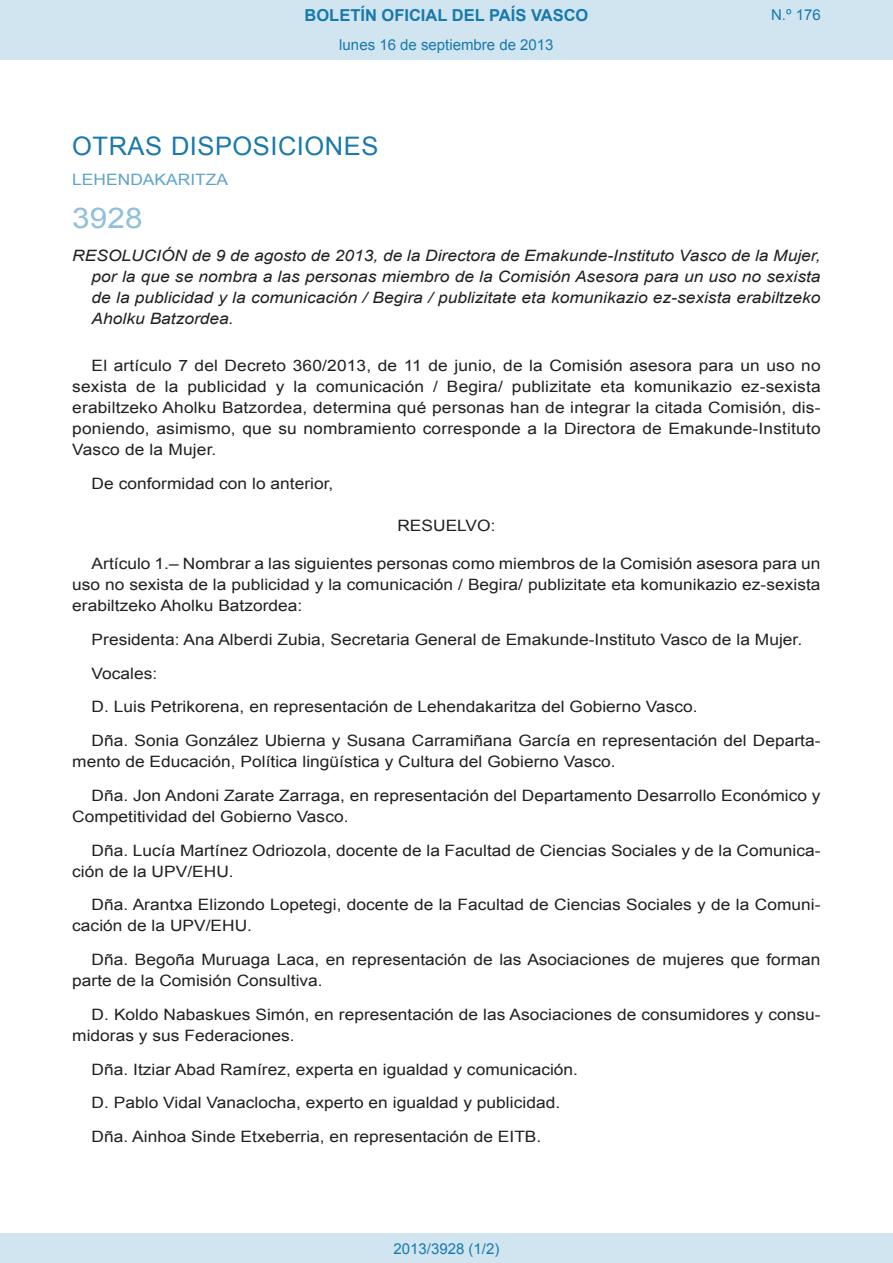
<style>
.page{position:relative;width:893px;height:1263px;background:#fff}
.page>*{position:absolute;margin:0;border:0;box-sizing:border-box;transform-origin:0 0}
.BOPVOrden{font:28.5px "Arial";color:#90c0db;scale:1.11 1}
.BOPVSeccion{font:25.5px "Arial";letter-spacing:.02em;color:#1879ad}
.t1{font:700 16.5px "Arial";color:#1879ad}
.BOPVDetalle{font:15.6px/21px "Arial";color:#231f20;scale:1.11 1}
.BOPVTitulo{font:italic 15.6px/21px "Arial";color:#231f20;text-align:justify;scale:1.11 1}
.BOPVOrganismo{font:15.6px "Arial";letter-spacing:.005em;color:#5ea4ca;scale:1.11 1}
.BOPVClave{font:15.6px "Arial";color:#231f20;scale:1.11 1}
.Paginacion_Centro{font:15px "Arial";color:#1879ad}
</style>
<div class="page">
<div style="left:0;top:0;width:893px;height:60px;background:#d0e5f0"></div>
<div style="left:0;top:1233px;width:893px;height:30px;background:#d0e5f0"></div>
<p class="t1" style="left:305px;top:4px;width:285px">BOLETÍN OFICIAL DEL PAÍS VASCO</p>
<p class="Paginacion_Centro" style="left:339px;top:35px;width:216px">lunes 16 de septiembre de 2013</p>
<p class="Paginacion_Centro" style="left:771px;top:5px;width:51px">N.º 176</p>
<p class="BOPVSeccion" style="left:72px;top:129px;width:308px">OTRAS DISPOSICIONES</p>
<p class="BOPVOrganismo" style="left:72px;top:169px;width:142px">LEHENDAKARITZA</p>
<p class="BOPVOrden" style="left:72px;top:199px;width:65px">3928</p>
<p class="BOPVTitulo" style="left:92px;top:246px;width:658px;text-indent:-19px">RESOLUCIÓN de 9 de agosto de 2013, de la Directora de Emakunde-Instituto Vasco de la Mujer, por la que se nombra a las personas miembro de la Comisión Asesora para un uso no sexista de la publicidad y la comunicación / Begira / publizitate eta komunikazio ez-sexista erabiltzeko Aholku Batzordea.</p>
<p class="BOPVDetalle" style="left:72px;top:355px;width:676px;text-align:justify;text-indent:19px">El artículo 7 del Decreto 360/2013, de 11 de junio, de la Comisión asesora para un uso no sexista de la publicidad y la comunicación / Begira/ publizitate eta komunikazio ez-sexista erabiltzeko Aholku Batzordea, determina qué personas han de integrar la citada Comisión, dis&shy;poniendo, asimismo, que su nombramiento corresponde a la Directora de Emakunde-Instituto Vasco de la Mujer.</p>
<p class="BOPVDetalle" style="left:92px;top:473px;width:219px">De conformidad con lo anterior,</p>
<p class="BOPVClave" style="left:397px;top:515px;width:90px">RESUELVO:</p>
<p class="BOPVDetalle" style="left:72px;top:553px;width:676px;text-align:justify;text-indent:19px">Artículo 1.– Nombrar a las siguientes personas como miembros de la Comisión asesora para un uso no sexista de la publicidad y la comunicación / Begira/ publizitate eta komunikazio ez-sexista erabiltzeko Aholku Batzordea:</p>
<p class="BOPVDetalle" style="left:92px;top:629px;width:642px">Presidenta: Ana Alberdi Zubia, Secretaria General de Emakunde-Instituto Vasco de la Mujer.</p>
<p class="BOPVDetalle" style="left:92px;top:663px;width:61px">Vocales:</p>
<p class="BOPVDetalle" style="left:92px;top:696px;width:548px">D. Luis Petrikorena, en representación de Lehendakaritza del Gobierno Vasco.</p>
<p class="BOPVDetalle" style="left:72px;top:730px;width:676px;text-indent:19px">Dña. Sonia González Ubierna y Susana Carramiñana García en representación del Departa&shy;mento de Educación, Política lingüística y Cultura del Gobierno Vasco.</p>
<p class="BOPVDetalle" style="left:72px;top:785px;width:676px;text-indent:19px">Dña. Jon Andoni Zarate Zarraga, en representación del Departamento Desarrollo Económico y<br>Competitividad del Gobierno Vasco.</p>
<p class="BOPVDetalle" style="left:72px;top:840px;width:676px;text-indent:19px">Dña. Lucía Martínez Odriozola, docente de la Facultad de Ciencias Sociales y de la Comunica&shy;ción de la UPV/EHU.</p>
<p class="BOPVDetalle" style="left:72px;top:894px;width:676px;text-indent:19px">Dña. Arantxa Elizondo Lopetegi, docente de la Facultad de Ciencias Sociales y de la Comuni&shy;cación de la UPV/EHU.</p>
<p class="BOPVDetalle" style="left:72px;top:949px;width:676px;text-indent:19px">Dña. Begoña Muruaga Laca, en representación de las Asociaciones de mujeres que forman parte de la Comisión Consultiva.</p>
<p class="BOPVDetalle" style="left:72px;top:1004px;width:676px;text-indent:19px">D. Koldo Nabaskues Simón, en representación de las Asociaciones de consumidores y consu&shy;midoras y sus Federaciones.</p>
<p class="BOPVDetalle" style="left:92px;top:1059px;width:440px">Dña. Itziar Abad Ramírez, experta en igualdad y comunicación.</p>
<p class="BOPVDetalle" style="left:92px;top:1092px;width:424px">D. Pablo Vidal Vanaclocha, experto en igualdad y publicidad.</p>
<p class="BOPVDetalle" style="left:92px;top:1126px;width:407px">Dña. Ainhoa Sinde Etxeberria, en representación de EITB.</p>
<p class="Paginacion_Centro" style="left:393px;top:1238px;width:107px">2013/3928 (1/2)</p>
</div>
